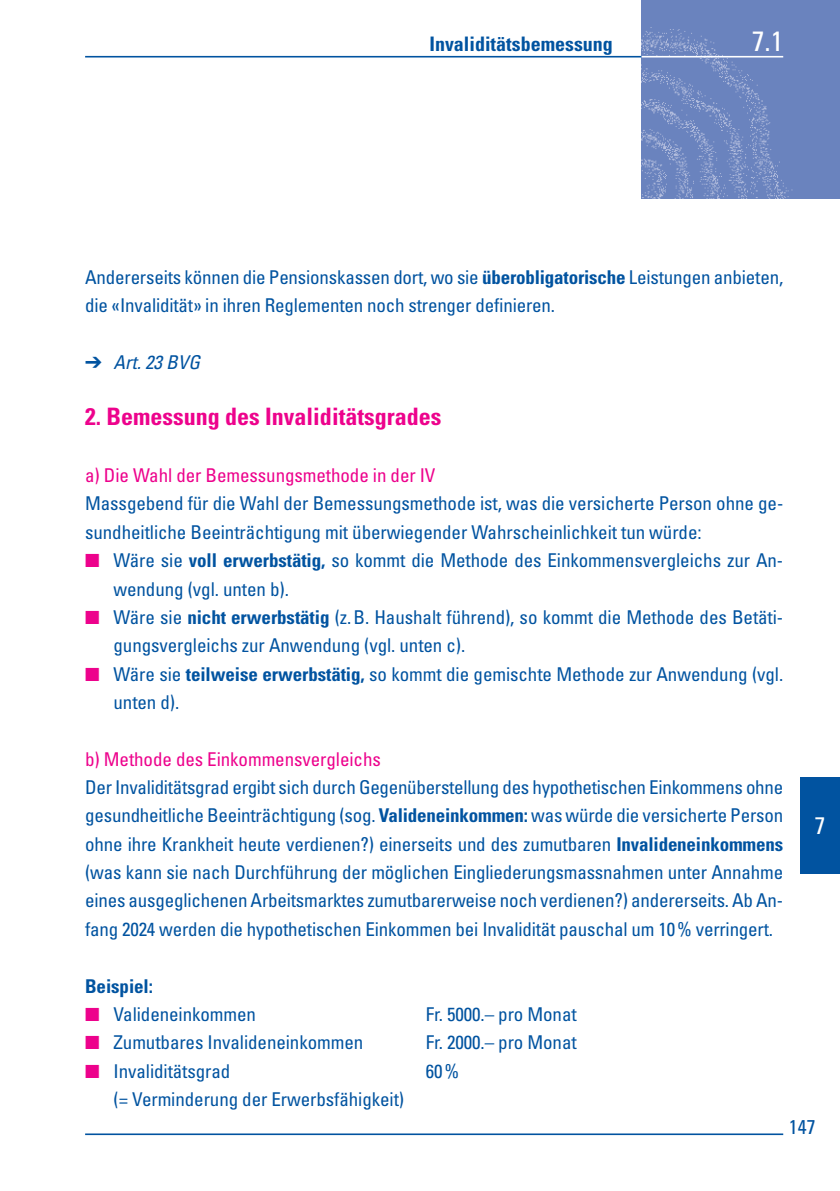
<style>
.page{position:relative;width:840px;height:1191px;background:#fff}
.page>*{position:absolute;margin:0;border:0;box-sizing:border-box;transform-origin:0 0}
.t1{font:condensed 28px "Univers LT Std";color:#fff}
.t2{font:700 condensed 24px "Univers LT Std";color:#ed028c}
.t3{font:condensed 24px "Univers LT Std";color:#fff}
.t4{font:700 condensed 20px "Univers LT Std";color:#0153a0}
.t5{font:condensed 20px "Univers LT Std";color:#0153a0}
.t6{font:condensed 19px/28.4px "Univers LT Std";letter-spacing:-.005em;color:#0153a0}
.t7{font:condensed 19px "Univers LT Std";letter-spacing:-.005em;color:#ed028c}
.t8{font:italic condensed 19px "Univers LT Std";color:#0153a0}
.t9{font:700 condensed 19px "Univers LT Std";letter-spacing:-.005em;color:#0153a0}
.s1{font-weight:700}
.s2{color:#ed028c}
</style>
<div class="page">
<img style="left:641px;top:0;width:198px;height:198px">
<hr style="left:641px;top:56px;width:141px;height:1px;background:#fff">
<hr style="left:85px;top:56px;width:556px;height:1px;background:#0153a0">
<hr style="left:85px;top:1133px;width:697px;height:2px;background:#0153a0">
<div style="left:799px;top:777px;width:40px;height:96px;background:#0153a0"></div>
<p class="t4" style="left:429px;top:32px;width:185px">Invaliditätsbemessung</p>
<h1 class="t1" style="left:751px;top:23px;width:33px">7.1</h1>
<p class="t6" style="left:85px;top:262px;width:699px">Andererseits können die Pensionskassen dort, wo sie <span class="s1">überobligatorische</span> Leistungen anbieten, die «Invalidität» in ihren Reglementen noch strenger definieren.</p>
<p class="t8" style="left:85px;top:350px;width:116px">➔ Art. 23 BVG</p>
<p class="t2" style="left:85px;top:402px;width:357px">2. Bemessung des Invaliditätsgrades</p>
<p class="t7" style="left:85px;top:463px;width:352px">a) Die Wahl der Bemessungsmethode in der IV</p>
<p class="t6" style="left:85px;top:489px;width:699px">Massgebend für die Wahl der Bemessungsmethode ist, was die versicherte Person ohne ge&shy;sundheitliche Beeinträchtigung mit überwiegender Wahrscheinlichkeit tun würde:</p>
<p class="t6" style="left:113px;top:546px;width:668px;text-indent:-28px"><span class="s2">■</span> Wäre sie <span class="s1">voll erwerbstätig,</span> so kommt die Methode des Einkommensvergleichs zur An&shy;wendung (vgl. unten b).</p>
<p class="t6" style="left:113px;top:602px;width:671px;text-indent:-28px"><span class="s2">■</span> Wäre sie <span class="s1">nicht erwerbstätig</span> (z.B. Haushalt führend), so kommt die Methode des Betäti&shy;gungsvergleichs zur Anwendung (vgl. unten c).</p>
<p class="t6" style="left:113px;top:659px;width:671px;text-indent:-28px"><span class="s2">■</span> Wäre sie <span class="s1">teilweise erwerbstätig,</span> so kommt die gemischte Methode zur Anwendung (vgl. unten d).</p>
<p class="t7" style="left:85px;top:747px;width:297px">b) Methode des Einkommensvergleichs</p>
<p class="t6" style="left:85px;top:772px;width:699px;text-align:justify">Der Invaliditätsgrad ergibt sich durch Gegenüberstellung des hypothetischen Einkommens ohne gesundheitliche Beeinträchtigung (sog. <span class="s1">Valideneinkommen:</span> was würde die versicherte Person ohne ihre Krankheit heute verdienen?) einerseits und des zumutbaren <span class="s1">Invalideneinkommens </span>(was kann sie nach Durchführung der möglichen Eingliederungsmassnahmen unter Annahme eines ausgeglichenen Arbeitsmarktes zumutbarerweise noch verdienen?) andererseits. Ab An&shy;fang 2024 werden die hypothetischen Einkommen bei Invalidität pauschal um 10% verringert.</p>
<p class="t9" style="left:85px;top:974px;width:69px">Beispiel:</p>
<p class="t6" style="left:85px;top:999px;width:172px"><span class="s2">■</span> Valideneinkommen</p>
<p class="t6" style="left:425px;top:999px;width:152px">Fr. 5000.– pro Monat</p>
<p class="t6" style="left:85px;top:1028px;width:279px"><span class="s2">■</span> Zumutbares Invalideneinkommen</p>
<p class="t6" style="left:425px;top:1028px;width:152px">Fr. 2000.– pro Monat</p>
<p class="t6" style="left:85px;top:1056px;width:147px"><span class="s2">■</span> Invaliditätsgrad</p>
<p class="t6" style="left:425px;top:1056px;width:35px">60%</p>
<p class="t6" style="left:113px;top:1084px;width:292px">(= Verminderung der Erwerbsfähigkeit)</p>
<p class="t3" style="left:814px;top:810px;width:12px">7</p>
<p class="t5" style="left:788px;top:1114px;width:28px">147</p>
</div>
